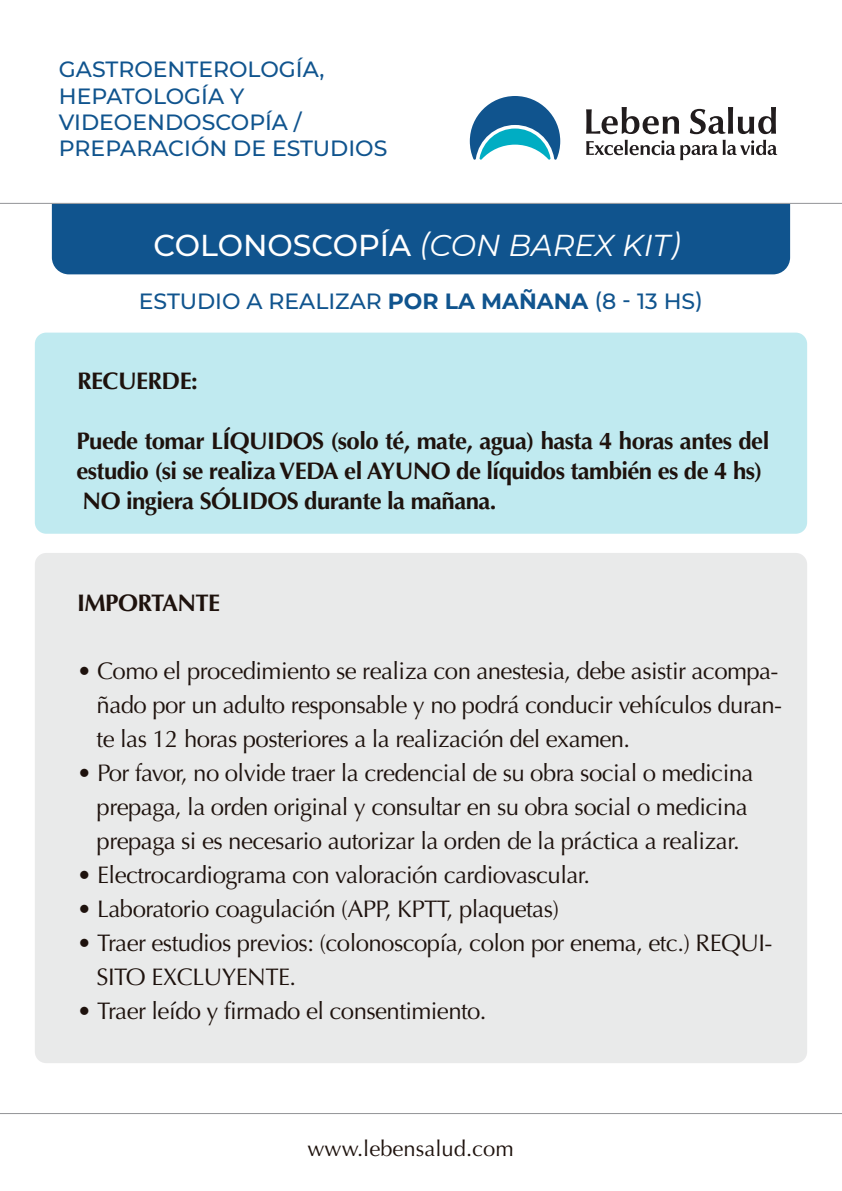
<style>
.page{position:relative;width:842px;height:1191px;background:#fff}
.page>*{position:absolute;margin:0;border:0;box-sizing:border-box;transform-origin:0 0}
.t1{font:italic 30.2px "Montserrat";color:#fff}
.t2{font:24px/34px "Optima";letter-spacing:-.025em;color:#1e120d}
.t3{font:700 24px/30px "Optima";letter-spacing:-.025em;color:#1e120d}
.t4{font:500 22px/26.4px "Montserrat";color:#10548e}
.t5{font:22px "Optima";color:#1e120d}
.s1{font-weight:500;font-style:normal}
.s2{font-weight:700}
</style>
<div class="page">
<hr style="left:0;top:203px;width:842px;height:1px;background:#939497">
<hr style="left:0;top:1113px;width:842px;height:1px;background:#939497">
<svg style="left:470px;top:96px;width:90px;height:64px"></svg>
<svg style="left:586px;top:107px;width:93px;height:27px"></svg>
<svg style="left:690px;top:107px;width:86px;height:27px"></svg>
<svg style="left:586px;top:140px;width:191px;height:20px"></svg>
<div style="left:35px;top:332px;width:772px;height:202px;background:#c0eaf0;border-radius:11px"></div>
<div style="left:35px;top:553px;width:772px;height:510px;background:#e9eaea;border-radius:11px"></div>
<div style="left:52px;top:204px;width:738px;height:70px;background:#10548e"></div>
<p class="t4" style="left:59px;top:55px;width:330px">GASTROENTEROLOGÍA,<br>HEPATOLOGÍA Y<br>VIDEOENDOSCOPÍA /<br>PREPARACIÓN DE ESTUDIOS</p>
<p class="t1" style="left:153px;top:224px;width:529px"><span class="s1">COLONOSCOPÍA</span> (CON BAREX KIT)</p>
<p class="t4" style="left:139px;top:287px;width:566px">ESTUDIO A REALIZAR <span class="s2">POR LA MAÑANA</span> (8 - 13 HS)</p>
<p class="t3" style="left:77px;top:366px;width:122px">RECUERDE:</p>
<p class="t3" style="left:77px;top:426px;width:694px">Puede tomar LÍQUIDOS (solo té, mate, agua) hasta 4 horas antes del estudio (si se realiza VEDA el AYUNO de líquidos también es de 4 hs)<br>NO ingiera SÓLIDOS durante la mañana.</p>
<p class="t3" style="left:77px;top:588px;width:145px">IMPORTANTE</p>
<p class="t2" style="left:97px;top:654px;width:687px;text-indent:-19px"><span class="s2">•</span> Como el procedimiento se realiza con anestesia, debe asistir acompa&shy;ñado por un adulto responsable y no podrá conducir vehículos duran&shy;te las 12 horas posteriores a la realización del examen.</p>
<p class="t2" style="left:77px;top:756px;width:678px;text-align:center"><span class="s2">•</span> Por favor, no olvide traer la credencial de su obra social o medicina prepaga, la orden original y consultar en su obra social o medicina prepaga si es necesario autorizar la orden de la práctica a realizar.</p>
<p class="t2" style="left:77px;top:858px;width:514px"><span class="s2">•</span> Electrocardiograma con valoración cardiovascular.</p>
<p class="t2" style="left:77px;top:892px;width:483px"><span class="s2">•</span> Laboratorio coagulación (APP, KPTT, plaquetas)</p>
<p class="t2" style="left:97px;top:926px;width:677px;text-indent:-19px"><span class="s2">•</span> Traer estudios previos: (colonoscopía, colon por enema, etc.) REQUI-<br>SITO EXCLUYENTE.</p>
<p class="t2" style="left:77px;top:994px;width:411px"><span class="s2">•</span> Traer leído y firmado el consentimiento.</p>
<p class="t5" style="left:307px;top:1135px;width:208px">www.lebensalud.com</p>
</div>
